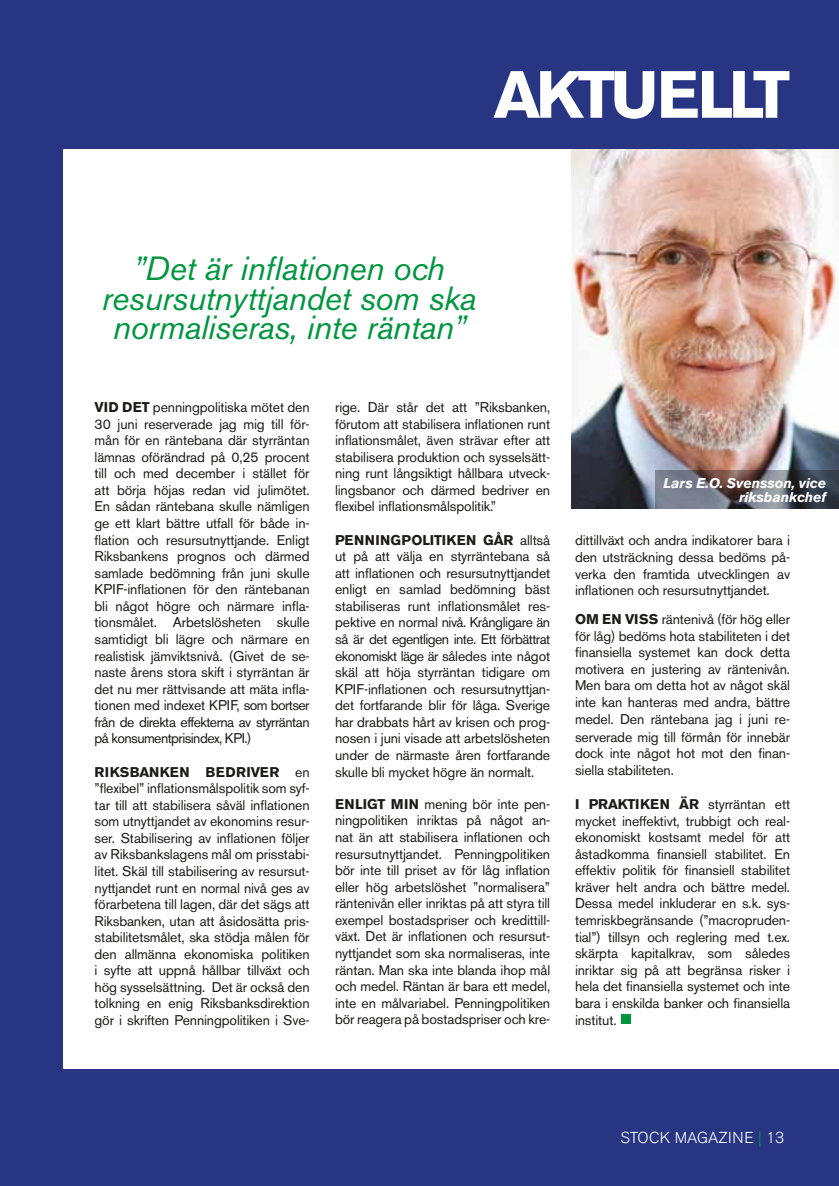
<style>
.page{position:relative;width:839px;height:1186px;background:#fff}
.page>*{position:absolute;margin:0;border:0;box-sizing:border-box;transform-origin:0 0}
.t1{font:700 65.98px "Akzidenz Grotesk BE";letter-spacing:-.07em;color:#fff}
.t2{font:italic 33.25px/29.8px "Akzidenz Grotesk BE";letter-spacing:-.01em;color:#009640;text-align:center}
.t3{font:300 15.75px "Akzidenz Grotesk BE";color:#fff}
.t4{font:14px/16.6px "Akzidenz Grotesk BE";letter-spacing:-.01em;color:#1c1b1a;text-align:justify}
.t5{font:italic 700 14px/14px "Akzidenz Grotesk BE";letter-spacing:-.01em;color:#fff;text-align:right}
.t6{font:700 14px "Akzidenz Grotesk BE";color:#1c1b1a}
.s1{font-weight:700}
.s2{color:#009640}
</style>
<div class="page">
<div style="left:0;top:1069px;width:838px;height:117px;background:#273583"></div>
<div style="left:0;top:0;width:838px;height:149px;background:#273583"></div>
<div style="left:620px;top:1014px;width:10px;height:10px;background:#009640"></div>
<img style="left:571px;top:150px;width:267px;height:358px">
<svg style="left:654px;top:470px;width:184px;height:38px"></svg>
<div style="left:0;top:136px;width:62px;height:1050px;background:#273583"></div>
<h1 class="t1" style="left:493px;top:57px;width:298px">AKTUELLT</h1>
<h2 class="t2" style="left:102px;top:253px;width:376px">”Det är inflationen och resursutnyttjandet som ska normaliseras, inte räntan”</h2>
<p class="t6" style="left:94px;top:399px;width:38px">VID DET</p>
<p class="t4" style="left:94px;top:399px;width:216px;text-indent:58px">penningpolitiska mötet den 30 juni reserverade jag mig till för&shy;mån för en räntebana där styrräntan lämnas oförändrad på 0,25 procent till och med december i stället för att börja höjas redan vid julimötet.<br>En sådan räntebana skulle nämligen ge ett klart bättre utfall för både in&shy;flation och resursutnyttjande. Enligt Riksbankens prognos och därmed samlade bedömning från juni skulle KPIF-inflationen för den räntebanan bli något högre och närmare infla&shy;tionsmålet. Arbetslösheten skulle samtidigt bli lägre och närmare en realistisk jämviktsnivå. (Givet de se&shy;naste årens stora skift i styrräntan är det nu mer rättvisande att mäta infla&shy;tionen med indexet KPIF, som bortser från de direkta effekterna av styrräntan på konsumentprisindex, KPI.)</p>
<p class="t4" style="left:94px;top:763px;width:216px"><span class="s1">RIKSBANKEN BEDRIVER</span> en ”flexibel” inflationsmålspolitik som syf&shy;tar till att stabilisera såväl inflationen som utnyttjandet av ekonomins resur&shy;ser. Stabilisering av inflationen följer av Riksbankslagens mål om prisstabi&shy;litet. Skäl till stabilisering av resursut&shy;nyttjandet runt en normal nivå ges av förarbetena till lagen, där det sägs att Riksbanken, utan att åsidosätta pris&shy;stabilitetsmålet, ska stödja målen för den allmänna ekonomiska politiken i syfte att uppnå hållbar tillväxt och hög sysselsättning. Det är också den tolkning en enig Riksbanksdirektion gör i skriften Penningpolitiken i Sve-</p>
<p class="t4" style="left:335px;top:399px;width:216px">rige. Där står det att ”Riksbanken, förutom att stabilisera inflationen runt inflationsmålet, även strävar efter att stabilisera produktion och sysselsätt&shy;ning runt långsiktigt hållbara utveck&shy;lingsbanor och därmed bedriver en flexibel inflationsmålspolitik.”</p>
<p class="t4" style="left:335px;top:531px;width:216px"><span class="s1">PENNINGPOLITIKE N GÅR</span> alltså ut på att välja en styrräntebana så att inflationen och resursutnyttjandet enligt en samlad bedömning bäst stabiliseras runt inflationsmålet res&shy;pektive en normal nivå. Krångligare än så är det egentligen inte. Ett förbättrat ekonomiskt läge är således inte något skäl att höja styrräntan tidigare om KPIF-inflationen och resursutnyttjan&shy;det fortfarande blir för låga. Sverige har drabbats hårt av krisen och prog&shy;nosen i juni visade att arbetslösheten under de närmaste åren fortfarande skulle bli mycket högre än normalt.</p>
<p class="t4" style="left:335px;top:795px;width:216px"><span class="s1">ENLIGT MIN</span> mening bör inte pen&shy;ningpolitiken inriktas på något an&shy;nat än att stabilisera inflationen och resursutnyttjandet. Penningpolitiken bör inte till priset av för låg inflation eller hög arbetslöshet ”normalisera” räntenivån eller inriktas på att styra till exempel bostadspriser och kredittill&shy;växt. Det är inflationen och resursut&shy;nyttjandet som ska normaliseras, inte räntan. Man ska inte blanda ihop mål och medel. Räntan är bara ett medel, inte en målvariabel. Penningpolitiken bör reagera på bostadspriser och kre-</p>
<p class="t5" style="left:663px;top:476px;width:164px">Lars E.O. Svensson, vice riksbankchef</p>
<p class="t4" style="left:575px;top:532px;width:216px">dittillväxt och andra indikatorer bara i den utsträckning dessa bedöms på&shy;verka den framtida utvecklingen av inflationen och resursutnyttjandet.</p>
<p class="t4" style="left:575px;top:611px;width:216px"><span class="s1">OM EN VISS</span> räntenivå (för hög eller för låg) bedöms hota stabiliteten i det finansiella systemet kan dock detta motivera en justering av räntenivån.<br>Men bara om detta hot av något skäl inte kan hanteras med andra, bättre medel. Den räntebana jag i juni re&shy;serverade mig till förmån för innebär dock inte något hot mot den finan&shy;siella stabiliteten.</p>
<p class="t6" style="left:575px;top:796px;width:44px">I PRAKT</p>
<p class="t4" style="left:575px;top:796px;width:216px;text-indent:60px"><span class="s1">IKE N ÄR</span> styrräntan ett mycket ineffektivt, trubbigt och real&shy;ekonomiskt kostsamt medel för att åstadkomma finansiell stabilitet. En effektiv politik för finansiell stabilitet kräver helt andra och bättre medel.<br>Dessa medel inkluderar en s.k. sys&shy;temriskbegränsande (”macropruden&shy;tial”) tillsyn och reglering med t.ex. skärpta kapitalkrav, som således inriktar sig på att begränsa risker i hela det finansiella systemet och inte bara i enskilda banker och finansiella institut.</p>
<p class="t3" style="left:620px;top:1128px;width:165px">STOCK MAGAZINE <span class="s2">|</span> 13</p>
</div>
